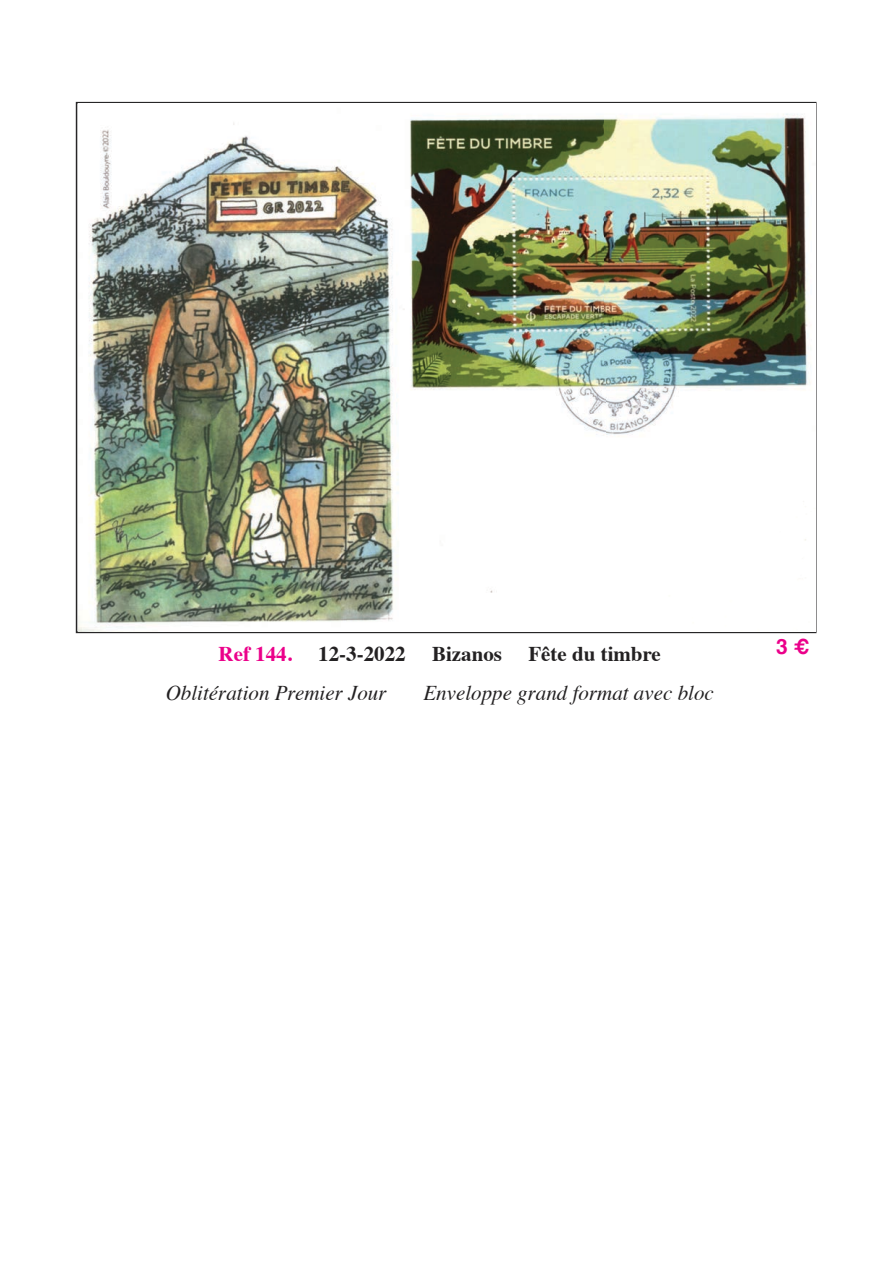
<style>
.page{position:relative;width:893px;height:1263px;background:#fff}
.page>*{position:absolute;margin:0;border:0;box-sizing:border-box;transform-origin:0 0}
.t1{font:italic 21px "Times";color:#232122}
.t2{font:700 21px "Times";color:#232122}
.t3{font:700 21px "Times";color:#eb008a}
.t4{font:700 21px "Helvetica";color:#eb008a}
</style>
<div class="page">
<img style="left:79px;top:117px;width:683px;height:515px">
<img style="left:762px;top:113px;width:49px;height:428px">
<img style="left:79px;top:632px;width:684px;height:1px">
<p class="t3" style="left:219px;top:645px;width:75px">Ref 144.</p>
<p class="t2" style="left:318px;top:645px;width:89px">12-3-2022</p>
<p class="t2" style="left:432px;top:645px;width:72px">Bizanos</p>
<p class="t2" style="left:528px;top:645px;width:134px">Fête du timbre</p>
<p class="t1" style="left:166px;top:684px;width:222px">Oblitération Premier Jour</p>
<p class="t1" style="left:423px;top:684px;width:292px">Enveloppe grand format avec bloc</p>
<p class="t4" style="left:776px;top:638px;width:35px">3!"</p>
</div>
